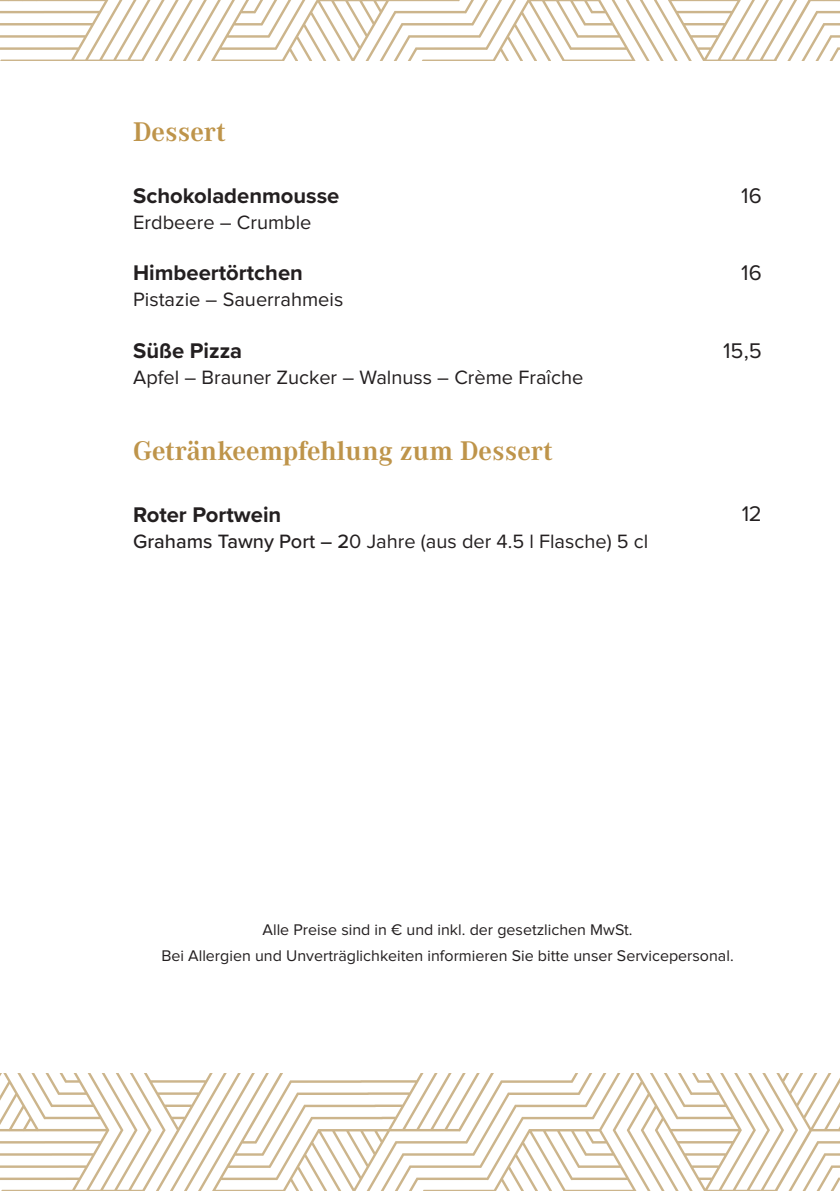
<style>
.page{position:relative;width:840px;height:1191px;background:#fff}
.page>*{position:absolute;margin:0;border:0;box-sizing:border-box;transform-origin:0 0}
.Titelseite{font:700 28px "Corporate A Pro";color:#be944a}
.Paragraph_Style_1{font:700 22px "Proxima Nova";color:#231f20}
.Speisen{font:700 22px "Proxima Nova";color:#231f20}
.Preise_Mengen{font:22px "Proxima Nova";letter-spacing:.005em;color:#231f20}
.Paragraph_Style_1-2{font:20px "Proxima Nova";color:#231f20}
.Fließtext{font:16px "Proxima Nova";color:#231f20}
.s1{font-weight:500}
</style>
<div class="page">
<svg style="left:0;top:0;width:838px;height:60px"></svg>
<svg style="left:780px;top:11px;width:58px;height:50px"></svg>
<svg style="left:1px;top:1074px;width:838px;height:117px"></svg>
<svg style="left:781px;top:1141px;width:58px;height:50px"></svg>
<p class="Titelseite" style="left:133px;top:113px;width:94px">Dessert</p>
<p class="Paragraph_Style_1" style="left:133px;top:179px;width:208px">Schokoladenmousse</p>
<p class="Paragraph_Style_1-2" style="left:133px;top:213px;width:180px">Erdbeere – Crumble</p>
<p class="Speisen" style="left:133px;top:256px;width:171px">Himbeertörtchen</p>
<p class="Paragraph_Style_1-2" style="left:133px;top:290px;width:211px">Pistazie – Sauerrahmeis</p>
<p class="Speisen" style="left:133px;top:334px;width:110px">Süße Pizza</p>
<p class="Paragraph_Style_1-2" style="left:133px;top:368px;width:451px">Apfel – Brauner Zucker – Walnuss – Crème Fraîche</p>
<p class="Titelseite" style="left:133px;top:431px;width:420px">Getränkeempfehlung zum Dessert</p>
<p class="Paragraph_Style_1" style="left:133px;top:498px;width:149px">Roter Portwein</p>
<p class="Paragraph_Style_1-2" style="left:133px;top:532px;width:516px"><span class="s1">Grahams Tawny Port – 2</span>0 Jahre (aus der 4.5 l Flasche) 5 cl</p>
<p class="Preise_Mengen" style="left:740px;top:185px;width:22px">16</p>
<p class="Preise_Mengen" style="left:740px;top:263px;width:22px">16</p>
<p class="Preise_Mengen" style="left:722px;top:341px;width:40px">15,5</p>
<p class="Preise_Mengen" style="left:741px;top:503px;width:22px">12</p>
<p class="Fließtext" style="left:262px;top:922px;width:371px">Alle Preise sind in € und inkl. der gesetzlichen MwSt.</p>
<p class="Fließtext" style="left:161px;top:948px;width:573px">Bei Allergien und Unverträglichkeiten informieren Sie bitte unser Servicepersonal.</p>
</div>
